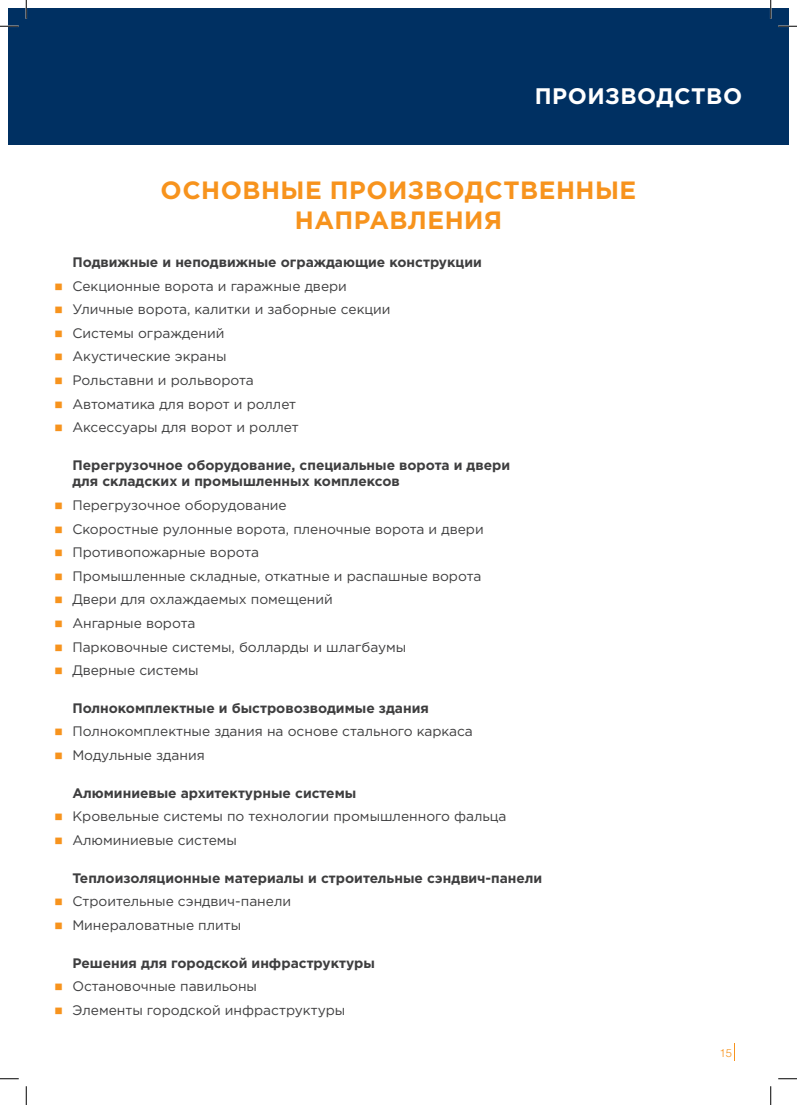
<style>
.page{position:relative;width:797px;height:1105px;background:#fff}
.page>*{position:absolute;margin:0;border:0;box-sizing:border-box;transform-origin:0 0}
.t1{font:700 25px/30px "Gotham Pro";letter-spacing:.02em;color:#f7931d;text-align:center}
.t2{font:700 22.5px "Gotham Pro";letter-spacing:.02em;color:#fff}
.t3{font:13.75px "Gotham Pro";color:#3e3e3f}
.t4{font:700 13.75px/16.5px "Gotham Pro";color:#3e3e3f}
.t5{font:300 11.25px "Helios";color:#f7931d}
</style>
<div class="page">
<div style="left:9px;top:9px;width:779px;height:136px;background:#003062"></div>
<svg style="left:734px;top:1043px;width:1px;height:18px"></svg>
<svg style="left:0;top:25px;width:19px;height:2px"></svg>
<svg style="left:778px;top:25px;width:19px;height:2px"></svg>
<svg style="left:0;top:1078px;width:19px;height:1px"></svg>
<svg style="left:778px;top:1078px;width:19px;height:1px"></svg>
<svg style="left:25px;top:0;width:2px;height:19px"></svg>
<svg style="left:25px;top:1086px;width:2px;height:19px"></svg>
<svg style="left:770px;top:0;width:1px;height:19px"></svg>
<svg style="left:770px;top:1086px;width:1px;height:19px"></svg>
<p class="t2" style="left:535px;top:83px;width:209px">ПРОИЗВОДСТВО</p>
<p class="t1" style="left:161px;top:174px;width:477px">ОСНОВНЫЕ ПРОИЗВОДСТВЕННЫЕ<br>НАПРАВЛЕНИЯ</p>
<p class="t4" style="left:72px;top:254px;width:411px">Подвижные и неподвижные ограждающие конструкции</p>
<p class="t3" style="left:72px;top:278px;width:276px">Секционные ворота и гаражные двери</p>
<p class="t3" style="left:72px;top:302px;width:320px">Уличные ворота, калитки и заборные секции</p>
<p class="t3" style="left:72px;top:325px;width:154px">Системы ограждений</p>
<p class="t3" style="left:72px;top:349px;width:156px">Акустические экраны</p>
<p class="t3" style="left:72px;top:372px;width:183px">Рольставни и рольворота</p>
<p class="t3" style="left:72px;top:396px;width:225px">Автоматика для ворот и роллет</p>
<p class="t3" style="left:72px;top:420px;width:228px">Аксессуары для ворот и роллет</p>
<p class="t4" style="left:72px;top:456px;width:439px">Перегрузочное оборудование, специальные ворота и двери для складских и промышленных комплексов</p>
<p class="t3" style="left:72px;top:497px;width:216px">Перегрузочное оборудование</p>
<p class="t3" style="left:72px;top:521px;width:413px">Скоростные рулонные ворота, пленочные ворота и двери</p>
<p class="t3" style="left:72px;top:545px;width:188px">Противопожарные ворота</p>
<p class="t3" style="left:72px;top:568px;width:410px">Промышленные складные, откатные и распашные ворота</p>
<p class="t3" style="left:72px;top:592px;width:262px">Двери для охлаждаемых помещений</p>
<p class="t3" style="left:72px;top:615px;width:124px">Ангарные ворота</p>
<p class="t3" style="left:72px;top:639px;width:335px">Парковочные системы, болларды и шлагбаумы</p>
<p class="t3" style="left:72px;top:663px;width:128px">Дверные системы</p>
<p class="t4" style="left:72px;top:699px;width:358px">Полнокомплектные и быстровозводимые здания</p>
<p class="t3" style="left:72px;top:724px;width:402px">Полнокомплектные здания на основе стального каркаса</p>
<p class="t3" style="left:72px;top:748px;width:134px">Модульные здания</p>
<p class="t4" style="left:72px;top:784px;width:285px">Алюминиевые архитектурные системы</p>
<p class="t3" style="left:72px;top:809px;width:436px">Кровельные системы по технологии промышленного фальца</p>
<p class="t3" style="left:72px;top:832px;width:166px">Алюминиевые системы</p>
<p class="t4" style="left:72px;top:869px;width:471px">Теплоизоляционные материалы и строительные сэндвич-панели</p>
<p class="t3" style="left:72px;top:894px;width:220px">Строительные сэндвич-панели</p>
<p class="t3" style="left:72px;top:917px;width:170px">Минераловатные плиты</p>
<p class="t4" style="left:72px;top:954px;width:304px">Решения для городской инфраструктуры</p>
<p class="t3" style="left:72px;top:979px;width:186px">Остановочные павильоны</p>
<p class="t3" style="left:72px;top:1002px;width:274px">Элементы городской инфраструктуры</p>
<p class="t5" style="left:719px;top:1046px;width:14px">15</p>
</div>
